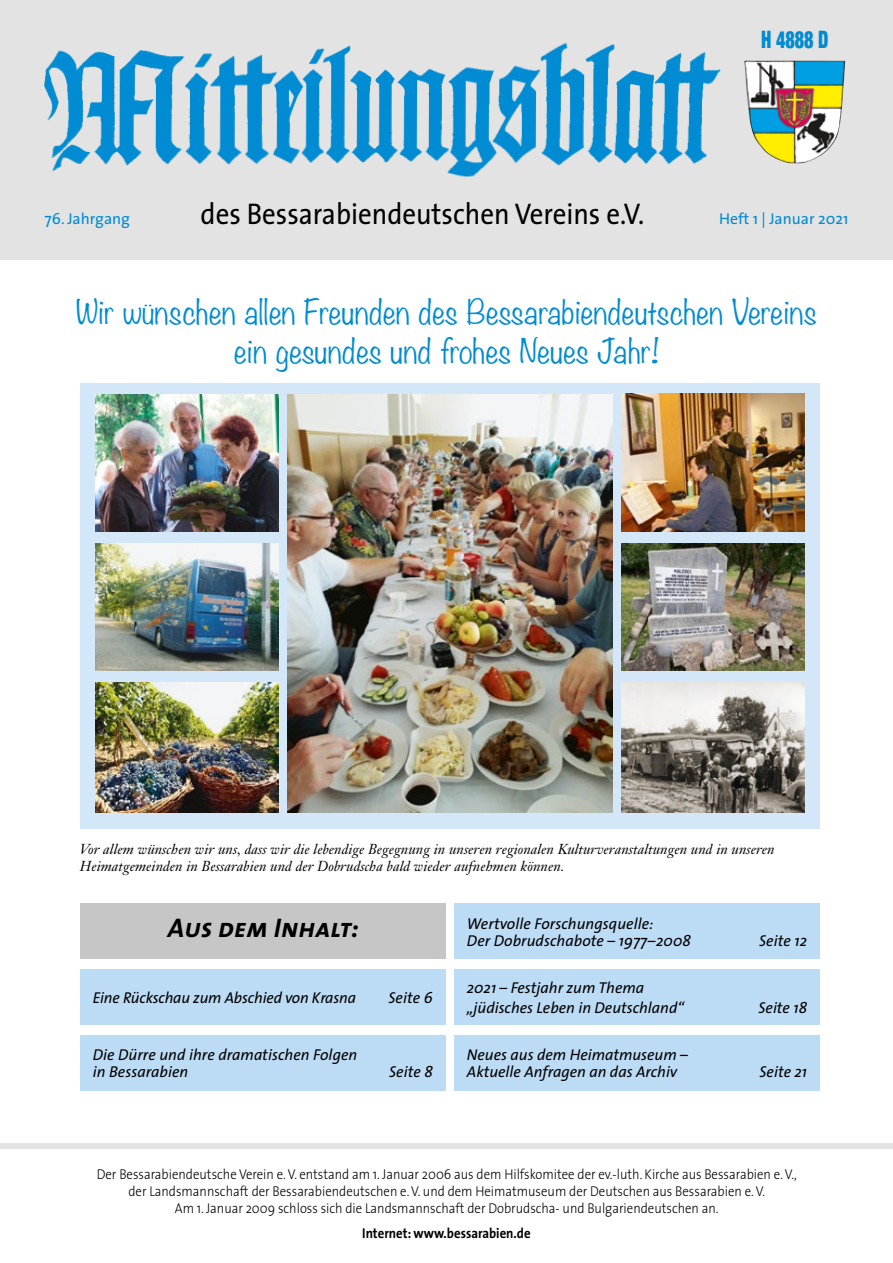
<style>
.page{position:relative;width:893px;height:1263px;background:#fff}
.page>*{position:absolute;margin:0;border:0;box-sizing:border-box;transform-origin:0 0}
.t1{font:300 30.3px/39px "Noteworthy";letter-spacing:.005em;color:#008bd2;text-align:center}
.t2{font:30px "The Sans";color:#000;scale:.9 1}
.t3{font:italic 27px "The Sans Bold Caps";color:#000}
.t4{font:900 condensed 24px "Helvetica Neue";color:#008bd2;scale:.75 1}
.t5{font:italic 15.75px/17.2px "The Sans";color:#000}
.t6{font:15.75px "The Sans";color:#008bd2}
.t7{font:300 14.25px/17.1px "The Sans";color:#000;text-align:center;scale:.9 1}
.t8{font:italic 14.25px/16.5px "Janson Text";letter-spacing:.005em;color:#000}
.t9{font:700 14.25px "The Sans";color:#000;scale:.9 1}
</style>
<div class="page">
<div style="left:80px;top:383px;width:740px;height:445px;background:#d4e7f8"></div>
<div style="left:0;top:0;width:893px;height:260px;background:#e3e3e3"></div>
<img style="left:44px;top:42px;width:677px;height:135px">
<img style="left:744px;top:60px;width:101px;height:103px">
<div style="left:0;top:1143px;width:893px;height:6px;background:#e3e3e3"></div>
<div style="left:80px;top:904px;width:366px;height:55px;background:#c6c6c6"></div>
<div style="left:454px;top:1035px;width:366px;height:55px;background:#bcdbf4"></div>
<div style="left:454px;top:904px;width:366px;height:55px;background:#bcdbf4"></div>
<div style="left:80px;top:969px;width:366px;height:56px;background:#bcdbf4"></div>
<div style="left:80px;top:1035px;width:366px;height:55px;background:#bcdbf4"></div>
<div style="left:454px;top:969px;width:366px;height:56px;background:#bcdbf4"></div>
<img style="left:287px;top:394px;width:326px;height:418px">
<img style="left:96px;top:394px;width:182px;height:137px">
<img style="left:621px;top:393px;width:183px;height:138px">
<img style="left:621px;top:543px;width:183px;height:127px">
<img style="left:621px;top:682px;width:183px;height:130px">
<img style="left:96px;top:682px;width:182px;height:130px">
<img style="left:96px;top:543px;width:182px;height:127px">
<h3 class="t4" style="left:761px;top:19px;width:91px">H 4888 D</h3>
<p class="t6" style="left:45px;top:205px;width:87px">76. Jahrgang</p>
<h2 class="t2" style="left:201px;top:189px;width:495px">des Bessarabiendeutschen Vereins e.V.</h2>
<p class="t6" style="left:719px;top:205px;width:131px">Heft 1 | Januar 2021</p>
<h1 class="t1" style="left:76px;top:292px;width:743px">Wir wünschen allen Freunden des Bessarabiendeutschen Vereins ein gesundes und frohes Neues Jahr!</h1>
<p class="t8" style="left:80px;top:841px;width:696px">Vor allem wünschen wir uns, dass wir die lebendige Begegnung in unseren regionalen Kulturveranstaltungen und in unseren<br>Heimatgemeinden in Bessarabien und der Dobrudscha bald wieder aufnehmen können.</p>
<h3 class="t3" style="left:168px;top:905px;width:192px">Aus dem Inhalt:</h3>
<p class="t5" style="left:467px;top:914px;width:225px">Wertvolle Forschungsquelle:<br>Der Dobrudschabote – 1977–2008</p>
<p class="t5" style="left:759px;top:931px;width:50px">Seite 12</p>
<p class="t5" style="left:93px;top:988px;width:265px">Eine Rückschau zum Abschied von Krasna</p>
<p class="t5" style="left:388px;top:988px;width:46px">Seite 6</p>
<p class="t5" style="left:467px;top:977px;width:219px;line-height:20.2px">2021 – Festjahr zum Thema „jüdisches Leben in Deutschland“</p>
<p class="t5" style="left:758px;top:998px;width:50px">Seite 18</p>
<p class="t5" style="left:93px;top:1045px;width:266px">Die Dürre und ihre dramatischen Folgen in Bessarabien</p>
<p class="t5" style="left:389px;top:1063px;width:45px">Seite 8</p>
<p class="t5" style="left:467px;top:1045px;width:223px">Neues aus dem Heimatmuseum –<br>Aktuelle Anfragen an das Archiv</p>
<p class="t5" style="left:760px;top:1063px;width:49px">Seite 21</p>
<p class="t7" style="left:97px;top:1165px;width:779px">Der Bessarabiendeutsche Verein e. V. entstand am 1. Januar 2006 aus dem Hilfskomitee der ev.-luth. Kirche aus Bessarabien e. V., der Landsmannschaft der Bessarabiendeutschen e. V. und dem Heimatmuseum der Deutschen aus Bessarabien e. V.<br>Am 1. Januar 2009 schloss sich die Landsmannschaft der Dobrudscha- und Bulgariendeutschen an.</p>
<p class="t9" style="left:362px;top:1221px;width:189px">Internet: www.bessarabien.de</p>
</div>
